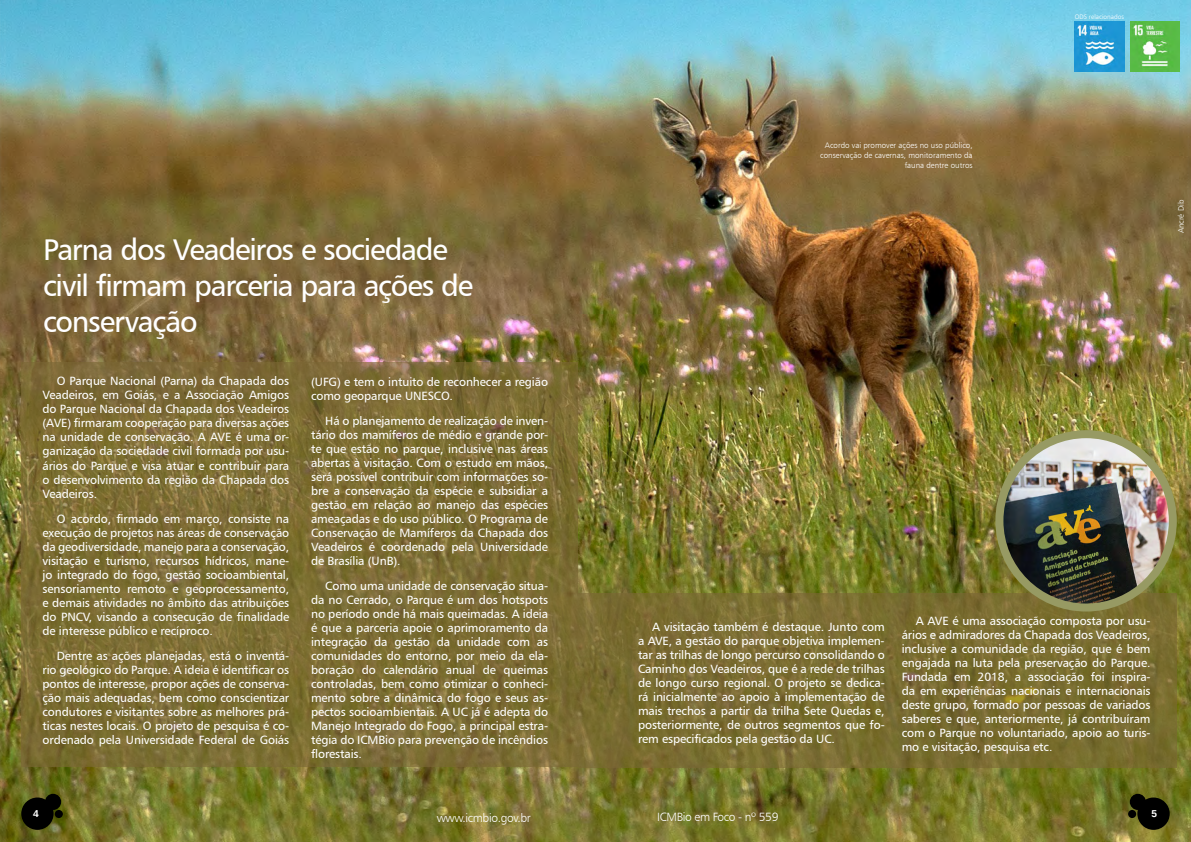
<style>
.page{position:relative;width:1191px;height:842px;background:#fff}
.page>*{position:absolute;margin:0;border:0;box-sizing:border-box;transform-origin:0 0}
.t1{font:30px/36px "Humanist 777 BT Roman B";letter-spacing:-.045em;color:#fff}
.t2{font:12px/14px "Humanist 777 BT Roman B";letter-spacing:-.01em;color:#fff;text-align:justify}
.t3{font:12px "Humanist 777 BT Light B";letter-spacing:-.03em;color:#fff}
.t4{font:700 10px "Liberation Sans";color:#fff}
.t5{font:8px/10px "Humanist 777 BT Light B";color:#fff;text-align:right}
.t6{font:6.6px "Humanist 777 BT Light B";color:#fff}
</style>
<div class="page">
<img style="left:0;top:727px;width:1191px;height:115px">
<img style="left:0;top:0;width:1191px;height:727px">
<div style="left:1137px;top:797px;width:32px;height:33px;background:#000;border-radius:50%"></div>
<div style="left:1129px;top:794px;width:17px;height:16px;background:#000;border-radius:50%"></div>
<div style="left:1128px;top:810px;width:8px;height:8px;background:#000;border-radius:50%"></div>
<div style="left:21px;top:797px;width:33px;height:33px;background:#000;border-radius:50%"></div>
<div style="left:45px;top:794px;width:16px;height:16px;background:#000;border-radius:50%"></div>
<div style="left:55px;top:810px;width:8px;height:8px;background:#000;border-radius:50%"></div>
<svg style="left:22px;top:363px;width:556px;height:404px;fill:#7b6c33"></svg>
<div style="left:578px;top:593px;width:598px;height:174px;background:#7b6735"></div>
<img style="left:1074px;top:22px;width:50px;height:49px">
<img style="left:1130px;top:22px;width:49px;height:49px">
<img style="left:999px;top:434px;width:173px;height:173px;border-radius:87px">
<div style="left:995px;top:430px;width:181px;height:181px;border:8px solid #979a63;border-radius:50%"></div>
<p class="t6" style="left:1074px;top:12px;width:51px">ODS relacionados</p>
<h1 class="t1" style="left:43px;top:230px;width:431px">Parna dos Veadeiros e sociedade civil firmam parceria para ações de conservação</h1>
<p class="t2" style="left:43px;top:374px;width:248px;text-indent:14px">O Parque Nacional (Parna) da Chapada dos Veadeiros, em Goiás, e a Associação Amigos do Parque Nacional da Chapada dos Veadeiros (AVE) firmaram cooperação para diversas ações na unidade de conservação. A AVE é uma or&shy;ganização da sociedade civil formada por usu&shy;ários do Parque e visa atuar e contribuir para o desenvolvimento da região da Chapada dos Veadeiros.</p>
<p class="t2" style="left:43px;top:511px;width:248px;text-indent:14px">O acordo, firmado em março, consiste na execução de projetos nas áreas de conservação da geodiversidade, manejo para a conservação, visitação e turismo, recursos hídricos, mane&shy;jo integrado do fogo, gestão socioambiental, sensoriamento remoto e geoprocessamento, e demais atividades no âmbito das atribuições do PNCV, visando a consecução de finalidade de interesse público e recíproco.</p>
<p class="t2" style="left:43px;top:649px;width:248px;text-indent:14px">Dentre as ações planejadas, está o inventá&shy;rio geológico do Parque. A ideia é identificar os pontos de interesse, propor ações de conserva&shy;ção mais adequadas, bem como conscientizar condutores e visitantes sobre as melhores prá&shy;ticas nestes locais. O projeto de pesquisa é co&shy;ordenado pela Universidade Federal de Goiás</p>
<p class="t2" style="left:311px;top:374px;width:238px">(UFG) e tem o intuito de reconhecer a região como geoparque UNESCO.</p>
<p class="t2" style="left:311px;top:413px;width:238px;text-indent:14px">Há o planejamento de realização de inven&shy;tário dos mamíferos de médio e grande por&shy;te que estão no parque, inclusive nas áreas abertas à visitação. Com o estudo em mãos, será possível contribuir com informações so&shy;bre a conservação da espécie e subsidiar a gestão em relação ao manejo das espécies ameaçadas e do uso público. O Programa de Conservação de Mamíferos da Chapada dos Veadeiros é coordenado pela Universidade de Brasília (UnB).</p>
<p class="t2" style="left:311px;top:579px;width:238px;text-indent:14px">Como uma unidade de conservação situa&shy;da no Cerrado, o Parque é um dos hotspots no período onde há mais queimadas. A ideia é que a parceria apoie o aprimoramento da integração da gestão da unidade com as comunidades do entorno, por meio da ela&shy;boração do calendário anual de queimas controladas, bem como otimizar o conheci&shy;mento sobre a dinâmica do fogo e seus as&shy;pectos socioambientais. A UC já é adepta do Manejo Integrado do Fogo, a principal estra&shy;tégia do ICMBio para prevenção de incêndios florestais.</p>
<p class="t5" style="left:820px;top:140px;width:154px">Acordo vai promover ações no uso público, conservação de cavernas, monitoramento da fauna dentre outros</p>
<p class="t2" style="left:638px;top:619px;width:248px;text-indent:14px">A visitação também é destaque. Junto com a AVE, a gestão do parque objetiva implemen&shy;tar as trilhas de longo percurso consolidando o Caminho dos Veadeiros, que é a rede de trilhas de longo curso regional. O projeto se dedica&shy;rá inicialmente ao apoio à implementação de mais trechos a partir da trilha Sete Quedas e, posteriormente, de outros segmentos que fo&shy;rem especificados pela gestão da UC.</p>
<p class="t2" style="left:901px;top:614px;width:250px;text-indent:14px">A AVE é uma associação composta por usu&shy;ários e admiradores da Chapada dos Veadeiros, inclusive a comunidade da região, que é bem engajada na luta pela preservação do Parque.<br>Fundada em 2018, a associação foi inspira&shy;da em experiências nacionais e internacionais deste grupo, formado por pessoas de variados saberes e que, anteriormente, já contribuíram com o Parque no voluntariado, apoio ao turis&shy;mo e visitação, pesquisa etc.</p>
<p class="t4" style="left:33px;top:807px;width:7px">4</p>
<p class="t4" style="left:1151px;top:807px;width:7px">5</p>
<p class="t3" style="left:437px;top:810px;width:96px">www.icmbio.gov.br</p>
<p class="t3" style="left:657px;top:810px;width:123px">ICMBio em Foco - nº 559</p>
<p class="t5" style="left:1176px;top:233px;width:35px;rotate:-90deg">Ancré Dib</p>
</div>
